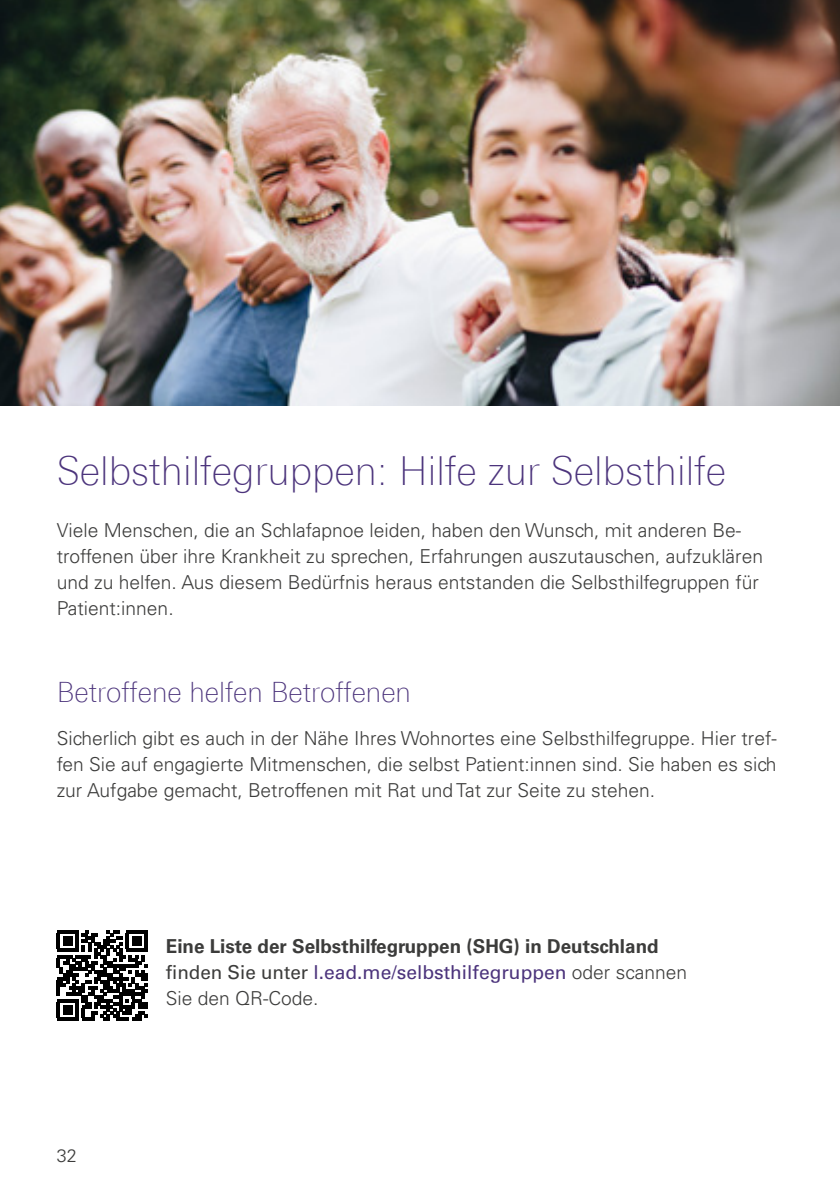
<style>
.page{position:relative;width:840px;height:1191px;background:#fff}
.page>*{position:absolute;margin:0;border:0;box-sizing:border-box;transform-origin:0 0}
.Headline-1_Linotype_230Thin_20pt_27pt_-_{font:100 40px "Linotype Univers 230";color:#4c347c}
.Headline-3_Linotype_230Thin_14pt_18pt_-_{font:100 28px "Linotype Univers 230";color:#4c347c}
.Fließtext-1_Univers_Light_9_6pt_13pt_-_g{font:300 19.2px/26px "Univers LT Std";color:#3c3c3b}
.Fließtext-1_Univers_Light_9_6pt_13pt_-_g-2{font:700 19.2px/26px "Univers LT Std";color:#3c3c3b}
.t1{font:300 18px "Univers LT Std";color:#3c3c3b}
.s1{font-weight:400}
.s2{font-weight:400;color:#4c347c}
.s3{font-weight:300}
</style>
<div class="page">
<img style="left:0;top:0;width:839px;height:405px">
<svg style="left:57px;top:930px;width:90px;height:90px"></svg>
<hr style="left:57px;top:1017px;width:22px;height:3px;background:#000">
<div style="left:63px;top:1005px;width:9px;height:9px;background:#000"></div>
<p class="Headline-1_Linotype_230Thin_20pt_27pt_-_" style="left:57px;top:448px;width:670px">Selbsthilfegruppen: Hilfe zur Selbsthilfe</p>
<p class="Fließtext-1_Univers_Light_9_6pt_13pt_-_g" style="left:57px;top:517px;width:707px">Viele Menschen, die an Schlafapnoe leiden, haben den Wunsch, mit anderen Be&shy;troffenen über ihre Krankheit zu sprechen, Erfahrungen auszutauschen, aufzuklären und zu helfen. Aus diesem Bedürfnis heraus entstanden die Selbsthilfegruppen für Patient:innen.</p>
<p class="Headline-3_Linotype_230Thin_14pt_18pt_-_" style="left:57px;top:676px;width:356px">Betroffene helfen Betroffenen</p>
<p class="Fließtext-1_Univers_Light_9_6pt_13pt_-_g" style="left:57px;top:725px;width:721px;text-align:justify">Sicherlich gibt es auch in der Nähe Ihres Wohnortes eine Selbsthilfegruppe. Hier tref&shy;fen Sie auf engagierte Mitmenschen, die selbst Patient:innen sind. Sie haben es sich zur Aufgabe gemacht, Betroffenen mit Rat und Tat zur Seite zu stehen.</p>
<p class="t1" style="left:57px;top:1144px;width:22px">32</p>
<p class="Fließtext-1_Univers_Light_9_6pt_13pt_-_g-2" style="left:166px;top:933px;width:522px">Eine Liste der Selbsthilfegruppen (SHG) in Deutschland <span class="s1">finden Sie unter</span> <span class="s2">l.ead.me/selbsthilfegruppen</span> <span class="s3">oder scannen<br>Sie den QR-Code.</span></p>
</div>
